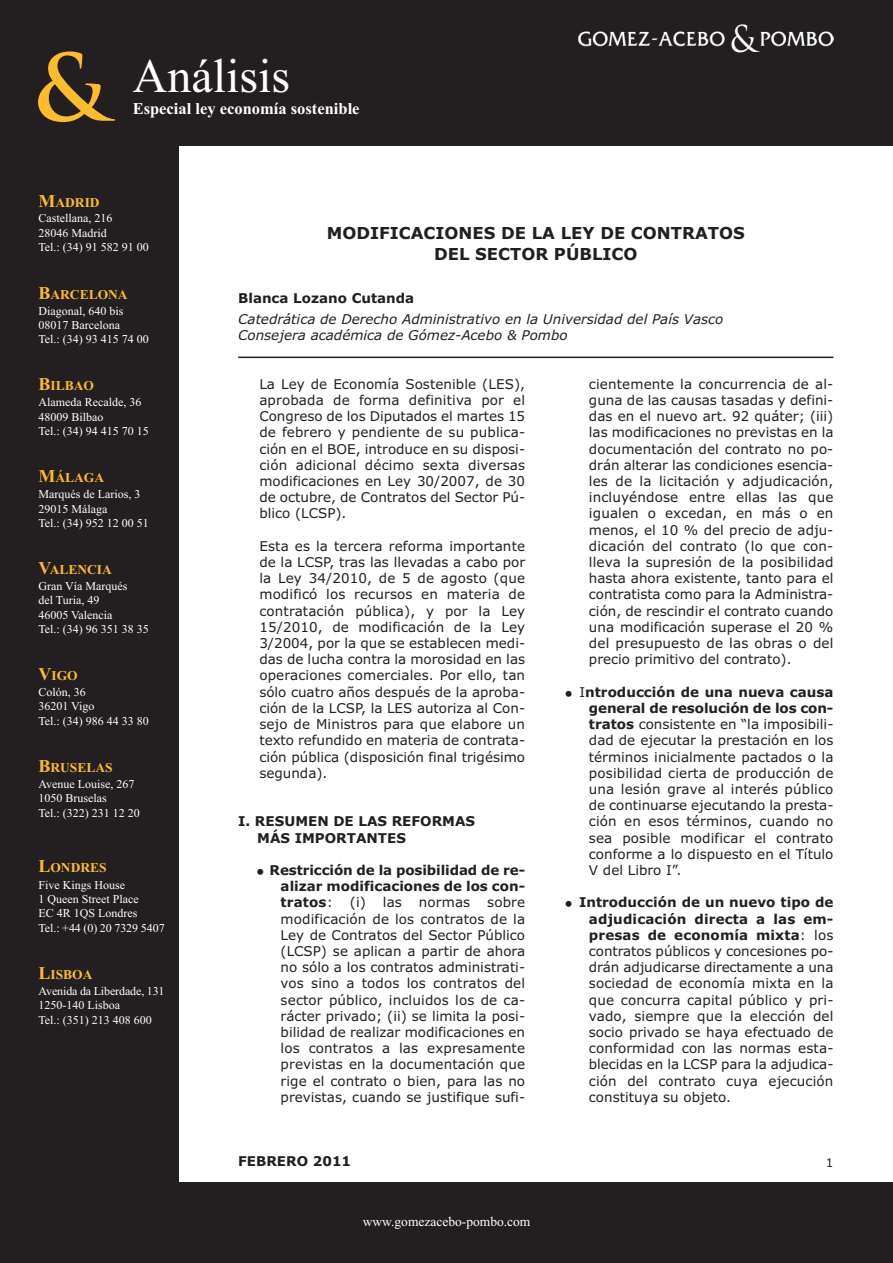
<style>
.page{position:relative;width:893px;height:1263px;background:#fff}
.page>*{position:absolute;margin:0;border:0;box-sizing:border-box;transform-origin:0 0}
.t1{font:700 90px "Trajan Pro";color:#fdbb2e}
.t2{font:48px "Times New Roman";color:#fff}
.t3{font:700 16.5px/21px "Verdana";color:#231f20;text-align:center}
.t4{font:700 16.5px "Times New Roman";color:#fff}
.t5{font:13.5px/16.2px "Verdana";color:#231f20;text-align:justify}
.t6{font:italic 13.5px/16.2px "Verdana";color:#231f20}
.t7{font:700 13.5px/16.2px "Verdana";color:#231f20}
.t8{font:700 13.5px "Times New Roman";color:#fdbb2e}
.t9{font:13.5px "Times New Roman";color:#fff}
.t10{font:12px/14.4px "Times New Roman";color:#fff}
.t11{font:12px "Verdana";color:#231f20}
.s1{font-size:18px}
.s2{font-weight:700}
</style>
<div class="page">
<div style="left:0;top:0;width:178px;height:1263px;background:#231f20"></div>
<div style="left:0;top:0;width:893px;height:146px;background:#231f20"></div>
<img style="left:578px;top:24px;width:255px;height:29px">
<div style="left:0;top:1183px;width:893px;height:80px;background:#231f20"></div>
<hr style="left:238px;top:357px;width:595px;height:1px;background:#231f20">
<h1 class="t1" style="left:33px;top:53px;width:76px">&amp;</h1>
<h2 class="t2" style="left:133px;top:47px;width:159px">Análisis</h2>
<p class="t4" style="left:133px;top:99px;width:228px">Especial ley economía sostenible</p>
<p class="t8" style="left:38px;top:194px;width:63px"><span class="s1">M</span>ADRID</p>
<p class="t10" style="left:38px;top:211px;width:112px">Castellana, 216<br>28046 Madrid<br>Tel.: (34) 91 582 91 00</p>
<p class="t8" style="left:38px;top:286px;width:91px"><span class="s1">B</span>ARCELONA</p>
<p class="t10" style="left:38px;top:303px;width:112px">Diagonal, 640 bis<br>08017 Barcelona<br>Tel.: (34) 93 415 74 00</p>
<p class="t8" style="left:38px;top:378px;width:57px"><span class="s1">B</span>ILBAO</p>
<p class="t10" style="left:38px;top:395px;width:112px">Alameda Recalde, 36<br>48009 Bilbao<br>Tel.: (34) 94 415 70 15</p>
<p class="t8" style="left:38px;top:470px;width:67px"><span class="s1">M</span>ÁLAGA</p>
<p class="t10" style="left:38px;top:487px;width:112px">Marqués de Larios, 3<br>29015 Málaga<br>Tel.: (34) 952 12 00 51</p>
<p class="t8" style="left:38px;top:562px;width:75px"><span class="s1">V</span>ALENCIA</p>
<p class="t10" style="left:38px;top:578px;width:112px">Gran Vía Marqués<br>del Turia, 49<br>46005 Valencia<br>Tel.: (34) 96 351 38 35</p>
<p class="t8" style="left:38px;top:667px;width:41px"><span class="s1">V</span>IGO</p>
<p class="t10" style="left:38px;top:684px;width:112px">Colón, 36<br>36201 Vigo<br>Tel.: (34) 986 44 33 80</p>
<p class="t8" style="left:38px;top:760px;width:76px"><span class="s1">B</span>RUSELAS</p>
<p class="t10" style="left:38px;top:777px;width:103px">Avenue Louise, 267<br>1050 Bruselas<br>Tel.: (322) 231 12 20</p>
<p class="t8" style="left:38px;top:860px;width:70px"><span class="s1">L</span>ONDRES</p>
<p class="t10" style="left:38px;top:877px;width:128px">Five Kings House<br>1 Queen Street Place<br>EC 4R 1QS Londres<br>Tel.: +44 (0) 20 7329 5407</p>
<p class="t8" style="left:38px;top:967px;width:56px"><span class="s1">L</span>ISBOA</p>
<p class="t10" style="left:38px;top:983px;width:128px">Avenida da Liberdade, 131<br>1250-140 Lisboa<br>Tel.: (351) 213 408 600</p>
<p class="t3" style="left:327px;top:223px;width:420px">MODIFICACIONES DE LA LEY DE CONTRATOS<br>DEL SECTOR PÚBLICO</p>
<p class="t7" style="left:238px;top:291px;width:178px">Blanca Lozano Cutanda</p>
<p class="t6" style="left:238px;top:311px;width:487px">Catedrática de Derecho Administrativo en la Universidad del País Vasco<br>Consejera académica de Gómez-Acebo &amp; Pombo</p>
<p class="t5" style="left:259px;top:376px;width:267px">La Ley de Economía Sostenible (LES), aprobada de forma definitiva por el Congreso de los Diputados el martes 15 de febrero y pendiente de su publica&shy;ción en el BOE, introduce en su disposi&shy;ción adicional décimo sexta diversas modificaciones en Ley 30/2007, de 30 de octubre, de Contratos del Sector Pú&shy;blico (LCSP).</p>
<p class="t5" style="left:259px;top:538px;width:267px">Esta es la tercera reforma importante de la LCSP, tras las llevadas a cabo por la Ley 34/2010, de 5 de agosto (que modificó los recursos en materia de contratación pública), y por la Ley 15/2010, de modificación de la Ley 3/2004, por la que se establecen medi&shy;das de lucha contra la morosidad en las operaciones comerciales. Por ello, tan sólo cuatro años después de la aproba&shy;ción de la LCSP, la LES autoriza al Con&shy;sejo de Ministros para que elabore un texto refundido en materia de contrata&shy;ción pública (disposición final trigésimo segunda).</p>
<p class="t7" style="left:257px;top:813px;width:219px;text-indent:-19px">I. RESUMEN DE LAS REFORMAS<br>MÁS IMPORTANTES</p>
<p class="t5" style="left:281px;top:862px;width:246px;text-indent:-11px"><span class="s2">Restricción de la posibilidad de re&shy;alizar modificaciones de los con&shy;tratos</span>: (i) las normas sobre modificación de los contratos de la Ley de Contratos del Sector Público (LCSP) se aplican a partir de ahora no sólo a los contratos administrati&shy;vos sino a todos los contratos del sector público, incluidos los de ca&shy;rácter privado; (ii) se limita la posi&shy;bilidad de realizar modificaciones en los contratos a las expresamente previstas en la documentación que rige el contrato o bien, para las no previstas, cuando se justifique sufi-</p>
<p class="t5" style="left:589px;top:376px;width:246px">cientemente la concurrencia de al&shy;guna de las causas tasadas y defini&shy;das en el nuevo art. 92 quáter; (iii) las modificaciones no previstas en la documentación del contrato no po&shy;drán alterar las condiciones esencia&shy;les de la licitación y adjudicación, incluyéndose entre ellas las que igualen o excedan, en más o en menos, el 10 % del precio de adju&shy;dicación del contrato (lo que con&shy;lleva la supresión de la posibilidad hasta ahora existente, tanto para el contratista como para la Administra&shy;ción, de rescindir el contrato cuando una modificación superase el 20 % del presupuesto de las obras o del precio primitivo del contrato).</p>
<p class="t5" style="left:589px;top:684px;width:246px;text-indent:-9px">I<span class="s2">ntroducción de una nueva causa general de resolución de los con&shy;tratos</span> consistente en “la imposibili&shy;dad de ejecutar la prestación en los términos inicialmente pactados o la posibilidad cierta de producción de una lesión grave al interés público de continuarse ejecutando la presta&shy;ción en esos términos, cuando no sea posible modificar el contrato conforme a lo dispuesto en el Título V del Libro I”.</p>
<p class="t5" style="left:589px;top:894px;width:246px;text-indent:-10px"><span class="s2">Introducción de un nuevo tipo de adjudicación directa a las em&shy;presas de economía mixta</span>: los contratos públicos y concesiones po&shy;drán adjudicarse directamente a una sociedad de economía mixta en la que concurra capital público y pri&shy;vado, siempre que la elección del socio privado se haya efectuado de conformidad con las normas esta&shy;blecidas en la LCSP para la adjudica&shy;ción del contrato cuya ejecución constituya su objeto.</p>
<p class="t7" style="left:238px;top:1154px;width:115px">FEBRERO 2011</p>
<p class="t11" style="left:826px;top:1155px;width:9px">1</p>
<p class="t9" style="left:363px;top:1213px;width:169px">www.gomezacebo-pombo.com</p>
</div>
